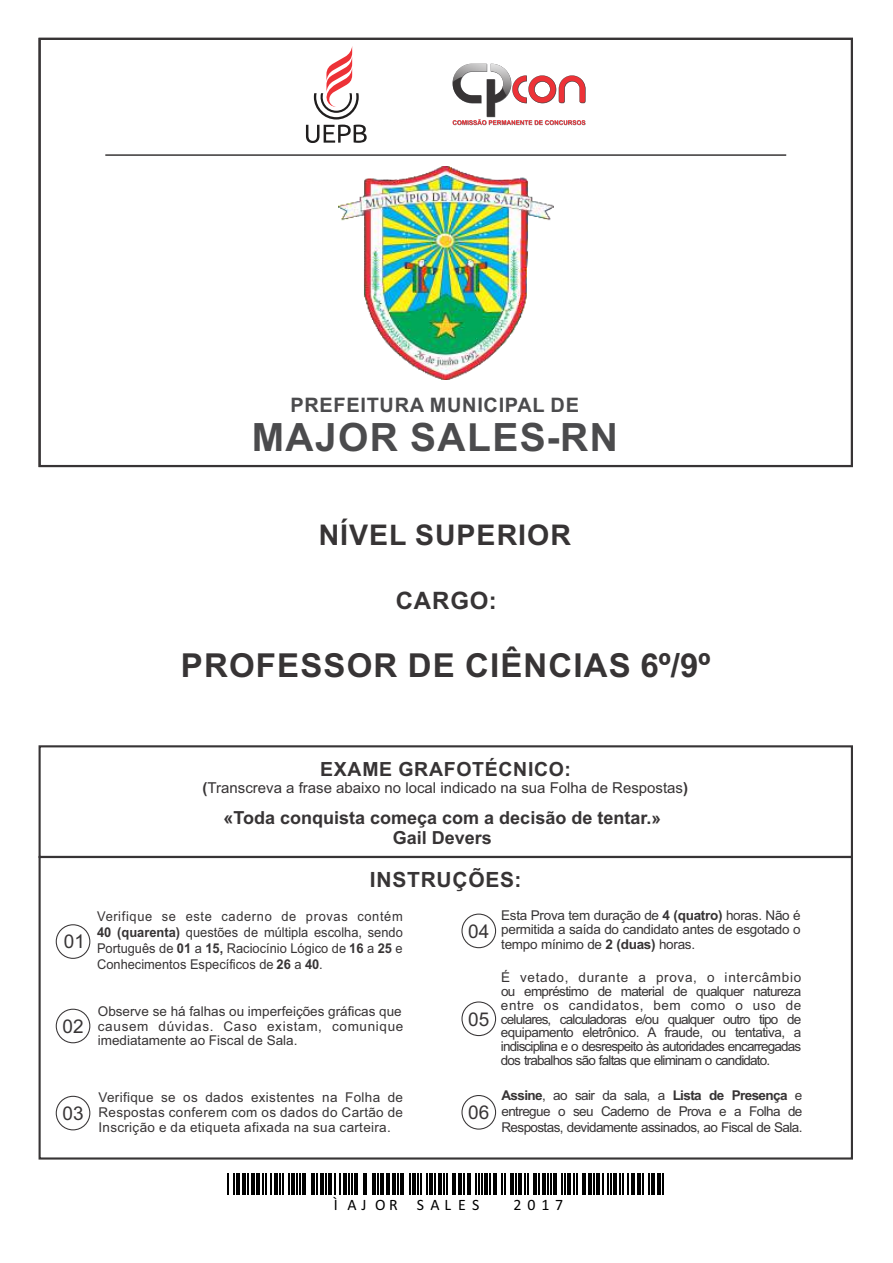
<style>
.page{position:relative;width:893px;height:1263px;background:#fff}
.page>*{position:absolute;margin:0;border:0;box-sizing:border-box;transform-origin:0 0}
.t1{font:700 39px "Arial";letter-spacing:.035em;color:#4b4b4d}
.t2{font:700 33px "Arial";letter-spacing:.035em;color:#373435}
.t3{font:700 28.5px "Arial";letter-spacing:.035em;color:#373435}
.t4{font:700 24px "Arial";letter-spacing:.035em;color:#373435}
.t5{font:700 21px "Arial";letter-spacing:.035em;color:#373435}
.t6{font:700 19.95px "Arial";letter-spacing:.035em;color:#4b4b4d}
.t7{font:700 19.5px "Arial";letter-spacing:.035em;color:#373435}
.t8{font:18.9px "Arial";color:#373435}
.t9{font:700 18px/20.1px "Arial";color:#373435;text-align:center}
.t10{font:15.9px "Calibri";letter-spacing:.34em;color:#000}
.t11{font:15.9px "Calibri";letter-spacing:.365em;color:#000}
.t12{font:15px "Arial";color:#373435}
.t13{font:13.5px/13.8px "Arial";color:#373435;text-align:justify}
.t14{font:13.5px/16px "Arial";color:#373435;text-align:justify;scale:.95 1}
.s1{font-weight:700}
.s2{font-size:17.25px}
</style>
<div class="page">
<div style="left:39px;top:745px;width:814px;height:113px;border:2px solid #373435"></div>
<div style="left:39px;top:856px;width:814px;height:303px;border:2px solid #373435"></div>
<div style="left:56px;top:1009px;width:34px;height:34px;background:#fefefe;border:1px solid #373435;border-radius:50%"></div>
<div style="left:56px;top:1096px;width:34px;height:34px;background:#fefefe;border:1px solid #373435;border-radius:50%"></div>
<div style="left:461px;top:913px;width:35px;height:35px;background:#fefefe;border:1px solid #373435;border-radius:50%"></div>
<div style="left:461px;top:1001px;width:35px;height:35px;background:#fefefe;border:1px solid #373435;border-radius:50%"></div>
<div style="left:461px;top:1095px;width:35px;height:34px;background:#fefefe;border:1px solid #373435;border-radius:50%"></div>
<hr style="left:105px;top:154px;width:681px;height:2px;background:#373435">
<div style="left:56px;top:924px;width:34px;height:35px;background:#fefefe;border:1px solid #373435;border-radius:50%"></div>
<svg style="left:306px;top:46px;width:61px;height:97px"></svg>
<svg style="left:452px;top:64px;width:134px;height:61px"></svg>
<div style="left:39px;top:38px;width:814px;height:429px;border:2px solid #373435"></div>
<svg style="left:228px;top:1173px;width:6px;height:21px"></svg>
<hr style="left:236px;top:1173px;width:4px;height:21px;background:#000">
<hr style="left:242px;top:1173px;width:4px;height:21px;background:#000">
<svg style="left:248px;top:1173px;width:1px;height:21px"></svg>
<hr style="left:251px;top:1173px;width:4px;height:21px;background:#000">
<hr style="left:256px;top:1173px;width:4px;height:21px;background:#000">
<svg style="left:262px;top:1173px;width:10px;height:21px"></svg>
<hr style="left:274px;top:1173px;width:4px;height:21px;background:#000">
<svg style="left:279px;top:1173px;width:10px;height:21px"></svg>
<hr style="left:291px;top:1173px;width:4px;height:21px;background:#000">
<svg style="left:297px;top:1173px;width:4px;height:21px"></svg>
<hr style="left:303px;top:1173px;width:3px;height:21px;background:#000">
<hr style="left:311px;top:1173px;width:4px;height:21px;background:#000">
<svg style="left:317px;top:1173px;width:1px;height:21px"></svg>
<hr style="left:320px;top:1173px;width:4px;height:21px;background:#000">
<svg style="left:326px;top:1173px;width:1px;height:21px"></svg>
<hr style="left:328px;top:1173px;width:4px;height:21px;background:#000">
<svg style="left:334px;top:1173px;width:7px;height:21px"></svg>
<hr style="left:343px;top:1173px;width:4px;height:21px;background:#000">
<svg style="left:349px;top:1173px;width:1px;height:21px"></svg>
<hr style="left:351px;top:1173px;width:2px;height:21px;background:#000">
<hr style="left:354px;top:1173px;width:4px;height:21px;background:#000">
<svg style="left:363px;top:1173px;width:4px;height:21px"></svg>
<hr style="left:372px;top:1173px;width:3px;height:21px;background:#000">
<svg style="left:377px;top:1173px;width:1px;height:21px"></svg>
<hr style="left:380px;top:1173px;width:4px;height:21px;background:#000">
<svg style="left:386px;top:1173px;width:4px;height:21px"></svg>
<hr style="left:392px;top:1173px;width:4px;height:21px;background:#000">
<svg style="left:398px;top:1173px;width:1px;height:21px"></svg>
<hr style="left:400px;top:1173px;width:4px;height:21px;background:#000">
<svg style="left:409px;top:1173px;width:1px;height:21px"></svg>
<hr style="left:412px;top:1173px;width:4px;height:21px;background:#000">
<svg style="left:418px;top:1173px;width:9px;height:21px"></svg>
<hr style="left:429px;top:1173px;width:4px;height:21px;background:#000">
<svg style="left:435px;top:1173px;width:1px;height:21px"></svg>
<hr style="left:438px;top:1173px;width:4px;height:21px;background:#000">
<svg style="left:444px;top:1173px;width:1px;height:21px"></svg>
<hr style="left:446px;top:1173px;width:2px;height:21px;background:#000">
<hr style="left:452px;top:1173px;width:4px;height:21px;background:#000">
<hr style="left:458px;top:1173px;width:4px;height:21px;background:#000">
<svg style="left:464px;top:1173px;width:1px;height:21px"></svg>
<hr style="left:467px;top:1173px;width:4px;height:21px;background:#000">
<svg style="left:475px;top:1173px;width:7px;height:21px"></svg>
<hr style="left:484px;top:1173px;width:4px;height:21px;background:#000">
<svg style="left:490px;top:1173px;width:1px;height:21px"></svg>
<hr style="left:493px;top:1173px;width:3px;height:21px;background:#000">
<svg style="left:501px;top:1173px;width:4px;height:21px"></svg>
<hr style="left:510px;top:1173px;width:4px;height:21px;background:#000">
<svg style="left:516px;top:1173px;width:1px;height:21px"></svg>
<hr style="left:518px;top:1173px;width:4px;height:21px;background:#000">
<svg style="left:524px;top:1173px;width:4px;height:21px"></svg>
<hr style="left:533px;top:1173px;width:4px;height:21px;background:#000">
<svg style="left:539px;top:1173px;width:1px;height:21px"></svg>
<svg style="left:542px;top:1173px;width:3px;height:21px"></svg>
<svg style="left:547px;top:1173px;width:4px;height:21px"></svg>
<hr style="left:553px;top:1173px;width:4px;height:21px;background:#000">
<svg style="left:562px;top:1173px;width:1px;height:21px"></svg>
<hr style="left:564px;top:1173px;width:2px;height:21px;background:#000">
<hr style="left:567px;top:1173px;width:4px;height:21px;background:#000">
<svg style="left:573px;top:1173px;width:4px;height:21px"></svg>
<hr style="left:582px;top:1173px;width:4px;height:21px;background:#000">
<hr style="left:588px;top:1173px;width:3px;height:21px;background:#000">
<svg style="left:593px;top:1173px;width:1px;height:21px"></svg>
<hr style="left:596px;top:1173px;width:4px;height:21px;background:#000">
<svg style="left:602px;top:1173px;width:10px;height:21px"></svg>
<hr style="left:613px;top:1173px;width:4px;height:21px;background:#000">
<svg style="left:619px;top:1173px;width:10px;height:21px"></svg>
<hr style="left:631px;top:1173px;width:4px;height:21px;background:#000">
<svg style="left:637px;top:1173px;width:3px;height:21px"></svg>
<svg style="left:642px;top:1173px;width:7px;height:21px"></svg>
<hr style="left:651px;top:1173px;width:4px;height:21px;background:#000">
<hr style="left:657px;top:1173px;width:4px;height:21px;background:#000">
<svg style="left:662px;top:1173px;width:1px;height:21px"></svg>
<img style="left:338px;top:167px;width:215px;height:213px">
<h3 class="t6" style="left:290px;top:397px;width:290px">PREFEITURA MUNICIPAL DE</h3>
<h1 class="t1" style="left:252px;top:423px;width:368px">MAJOR SALES-RN</h1>
<h3 class="t3" style="left:319px;top:524px;width:254px">NÍVEL SUPERIOR</h3>
<h3 class="t4" style="left:396px;top:592px;width:103px">CARGO:</h3>
<h2 class="t2" style="left:181px;top:653px;width:531px">PROFESSOR DE CIÊNCIAS 6º/9º</h2>
<h3 class="t8" style="left:64px;top:934px;width:23px">01</h3>
<h3 class="t8" style="left:63px;top:1019px;width:23px">02</h3>
<h3 class="t8" style="left:63px;top:1106px;width:23px">03</h3>
<h3 class="t7" style="left:320px;top:761px;width:252px">EXAME GRAFOTÉCNICO:</h3>
<p class="t12" style="left:203px;top:782px;width:487px"><span class="s1">(</span>Transcreva a frase abaixo no local indicado na sua Folha de Respostas<span class="s1">)</span></p>
<h3 class="t9" style="left:224px;top:809px;width:439px">«Toda conquista começa com a decisão de tentar.<span class="s2">»<br></span>Gail Devers</h3>
<h3 class="t5" style="left:370px;top:872px;width:153px">INSTRUÇÕES:</h3>
<p class="t14" style="left:97px;top:909px;width:323px">Verifique se este caderno de provas contém <span class="s1">40 (quarenta)</span> questões de múltipla escolha, sendo Português de <span class="s1">01</span> a <span class="s1">15,</span> Raciocínio Lógico de <span class="s1">16</span> a <span class="s1">25</span> e Conhecimentos Específicos de <span class="s1">26</span> a <span class="s1">40</span>.</p>
<p class="t13" style="left:98px;top:1006px;width:307px;line-height:14.4px;text-align:left">Observe se há falhas ou imperfeições gráficas que causem dúvidas. Caso existam, comunique imediatamente ao Fiscal de Sala.</p>
<p class="t13" style="left:98px;top:1090px;width:306px;line-height:15px">Verifique se os dados existentes na Folha de Respostas conferem com os dados do Cartão de Inscrição e da etiqueta afixada na sua carteira.</p>
<h3 class="t8" style="left:468px;top:924px;width:23px">04</h3>
<h3 class="t8" style="left:468px;top:1012px;width:23px">05</h3>
<h3 class="t8" style="left:468px;top:1105px;width:23px">06</h3>
<p class="t13" style="left:501px;top:909px;width:301px;line-height:14.2px">Esta Prova tem duração de <span class="s1">4 (quatro)</span> horas. Não é permitida a saída do candidato antes de esgotado o tempo mínimo de <span class="s1">2 (duas)</span> horas.</p>
<p class="t13" style="left:501px;top:971px;width:302px">É vetado, durante a prova, o intercâmbio ou empréstimo de material de qualquer natureza entre os candidatos, bem como o uso de celulares, calculadoras e/ou qualquer outro tipo de equipamento eletrônico. A fraude, ou tentativa, a indisciplina e o desrespeito às autoridades encarregadas dos trabalhos são faltas que eliminam o candidato.</p>
<p class="t13" style="left:501px;top:1088px;width:302px;line-height:15.8px"><span class="s1">Assine</span>, ao sair da sala, a <span class="s1">Lista de Presença</span> e entregue o seu Caderno de Prova e a Folha de Respostas, devidamente assinados, ao Fiscal de Sala.</p>
<p class="t10" style="left:334px;top:1198px;width:147px">Ì AJ OR SALES</p>
<p class="t11" style="left:514px;top:1198px;width:51px">2017</p>
</div>
